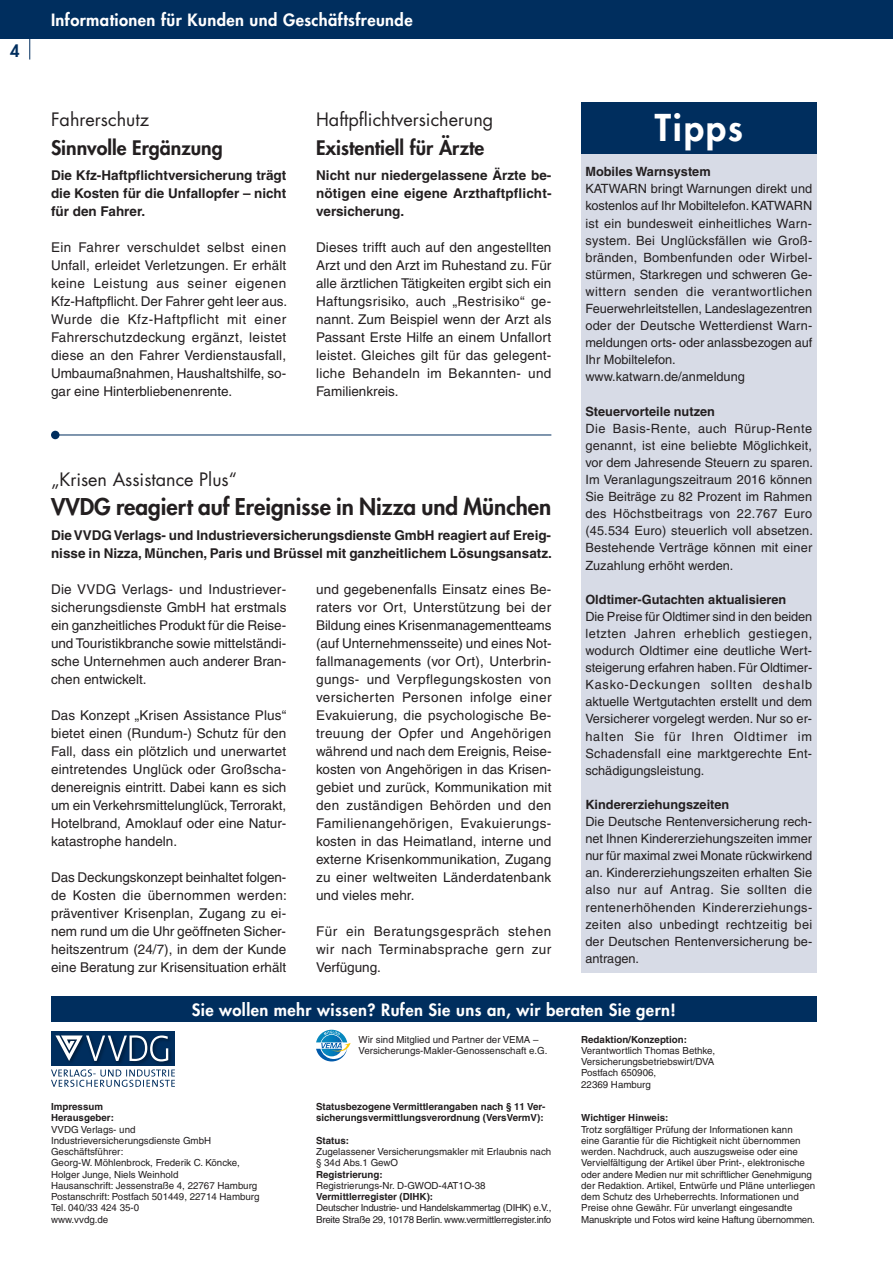
<style>
.page{position:relative;width:893px;height:1263px;background:#fff}
.page>*{position:absolute;margin:0;border:0;box-sizing:border-box;transform-origin:0 0}
.t1{font:800 36px "Futura LT";letter-spacing:.05em;color:#fff}
.t2{font:800 22.5px "Futura LT";color:#231f20}
.t3{font:800 19.5px "Futura LT";color:#231f20}
.t4{font:18px "Futura LT";color:#231f20}
.t5{font:800 16.5px "Futura LT";letter-spacing:.025em;color:#fff}
.t6{font:800 16.5px "Futura LT";color:#002e5e}
.t7{font:13.5px/18px "Helvetica LT";color:#231f20;text-align:justify}
.t8{font:700 13.5px/18px "Helvetica LT";color:#231f20;text-align:justify}
.t9{font:12.75px/17.1px "Helvetica LT";color:#231f20;text-align:justify}
.t10{font:700 12.75px "Helvetica LT";color:#231f20}
.t11{font:9.75px/11.2px "Helvetica LT";color:#231f20}
.t12{font:700 9.75px/11.2px "Helvetica LT";color:#231f20}
.t13{font:9.75px/11.2px "Helvetica LT";letter-spacing:-.025em;color:#231f20}
</style>
<div class="page">
<div style="left:0;top:0;width:893px;height:38px;background:#002e5e"></div>
<div style="left:51px;top:996px;width:765px;height:26px;background:#002e5e"></div>
<svg style="left:29px;top:38px;width:1px;height:22px"></svg>
<svg style="left:316px;top:1030px;width:35px;height:31px"></svg>
<div style="left:51px;top:1031px;width:124px;height:34px;background:#002e5e"></div>
<svg style="left:51px;top:1069px;width:124px;height:18px"></svg>
<img style="left:69px;top:1037px;width:102px;height:27px">
<svg style="left:55px;top:1035px;width:113px;height:26px"></svg>
<hr style="left:55px;top:435px;width:496px;height:1px;background:#002e5e">
<div style="left:51px;top:431px;width:9px;height:8px;background:#002e5e;border-radius:50%"></div>
<div style="left:581px;top:151px;width:235px;height:821px;background:#d7dbe6"></div>
<div style="left:581px;top:102px;width:235px;height:52px;background:#002e5e"></div>
<p class="t6" style="left:10px;top:40px;width:11px">4</p>
<p class="t5" style="left:51px;top:9px;width:363px">Informationen für Kunden und Geschäftsfreunde</p>
<h3 class="t4" style="left:51px;top:108px;width:100px">Fahrerschutz</h3>
<h3 class="t3" style="left:51px;top:134px;width:173px">Sinnvolle Ergänzung</h3>
<p class="t8" style="left:51px;top:166px;width:237px">Die Kfz-Haftpflichtversicherung trägt die Kosten für die Unfallopfer – nicht für den Fahrer.</p>
<p class="t7" style="left:51px;top:238px;width:238px">Ein Fahrer verschuldet selbst einen Unfall, erleidet Verletzungen. Er erhält keine Leistung aus seiner eigenen Kfz-Haftpflicht. Der Fahrer geht leer aus.<br>Wurde die Kfz-Haftpflicht mit einer Fahrerschutzdeckung ergänzt, leistet diese an den Fahrer Verdienstausfall, Umbaumaßnahmen, Haushaltshilfe, so&shy;gar eine Hinterbliebenenrente.</p>
<h3 class="t4" style="left:316px;top:108px;width:179px">Haftpflichtversicherung</h3>
<h3 class="t3" style="left:316px;top:134px;width:170px">Existentiell für Ärzte</h3>
<p class="t8" style="left:316px;top:166px;width:237px">Nicht nur niedergelassene Ärzte be&shy;nötigen eine eigene Arzthaftpflicht&shy;versicherung.</p>
<p class="t7" style="left:316px;top:238px;width:237px">Dieses trifft auch auf den angestellten Arzt und den Arzt im Ruhestand zu. Für alle ärztlichen Tätigkeiten ergibt sich ein Haftungsrisiko, auch „Restrisiko“ ge&shy;nannt. Zum Beispiel wenn der Arzt als Passant Erste Hilfe an einem Unfallort leistet. Gleiches gilt für das gelegent&shy;liche Behandeln im Bekannten- und Familienkreis.</p>
<h3 class="t4" style="left:51px;top:468px;width:187px">„Krisen Assistance Plus“</h3>
<h2 class="t2" style="left:51px;top:491px;width:502px">VVDG reagiert auf Ereignisse in Nizza und München</h2>
<p class="t8" style="left:51px;top:526px;width:502px">Die VVDG Verlags- und Industrieversicherungsdienste GmbH reagiert auf Ereig&shy;nisse in Nizza, München, Paris und Brüssel mit ganzheitlichem Lösungsansatz.</p>
<p class="t7" style="left:51px;top:580px;width:237px">Die VVDG Verlags- und Industriever&shy;sicherungsdienste GmbH hat erstmals ein ganzheitliches Produkt für die Reise&shy;und Touristikbranche sowie mittelständi&shy;sche Unternehmen auch anderer Bran&shy;chen entwickelt.</p>
<p class="t7" style="left:51px;top:706px;width:237px">Das Konzept „Krisen Assistance Plus“ bietet einen (Rundum-) Schutz für den Fall, dass ein plötzlich und unerwartet eintretendes Unglück oder Großscha&shy;denereignis eintritt. Dabei kann es sich um ein Verkehrsmittelunglück, Terrorakt, Hotelbrand, Amoklauf oder eine Natur&shy;katastrophe handeln.</p>
<p class="t7" style="left:51px;top:868px;width:237px">Das Deckungskonzept beinhaltet folgen&shy;de Kosten die übernommen werden: präventiver Krisenplan, Zugang zu ei&shy;nem rund um die Uhr geöffneten Sicher&shy;heitszentrum (24/7), in dem der Kunde eine Beratung zur Krisensituation erhält</p>
<p class="t7" style="left:316px;top:580px;width:237px">und gegebenenfalls Einsatz eines Be&shy;raters vor Ort, Unterstützung bei der Bildung eines Krisenmanagementteams (auf Unternehmensseite) und eines Not&shy;fallmanagements (vor Ort), Unterbrin&shy;gungs- und Verpflegungskosten von versicherten Personen infolge einer Evakuierung, die psychologische Be&shy;treuung der Opfer und Angehörigen während und nach dem Ereignis, Reise&shy;kosten von Angehörigen in das Krisen&shy;gebiet und zurück, Kommunikation mit den zuständigen Behörden und den Familienangehörigen, Evakuierungs&shy;kosten in das Heimatland, interne und externe Krisenkommunikation, Zugang zu einer weltweiten Länderdatenbank und vieles mehr.</p>
<p class="t7" style="left:316px;top:922px;width:237px">Für ein Beratungsgespräch stehen wir nach Terminabsprache gern zur Verfügung.</p>
<h1 class="t1" style="left:655px;top:103px;width:89px">Tipps</h1>
<p class="t10" style="left:585px;top:164px;width:127px">Mobiles Warnsystem</p>
<p class="t9" style="left:585px;top:180px;width:228px;text-align:left">KATWARN bringt Warnungen direkt und kostenlos auf Ihr Mobiltelefon. KATWARN ist ein bundesweit einheitliches Warn&shy;system. Bei Unglücksfällen wie Groß&shy;bränden, Bombenfunden oder Wirbel&shy;stürmen, Starkregen und schweren Ge&shy;wittern senden die verantwortlichen Feuerwehrleitstellen, Landeslagezentren oder der Deutsche Wetterdienst Warn&shy;meldungen orts- oder anlassbezogen auf Ihr Mobiltelefon. www.katwarn.de/anmeldung</p>
<p class="t10" style="left:585px;top:403px;width:131px">Steuervorteile nutzen</p>
<p class="t9" style="left:585px;top:420px;width:229px">Die Basis-Rente, auch Rürup-Rente genannt, ist eine beliebte Möglichkeit, vor dem Jahresende Steuern zu sparen.<br>Im Veranlagungszeitraum 2016 können Sie Beiträge zu 82 Prozent im Rahmen des Höchstbeitrags von 22.767 Euro (45.534 Euro) steuerlich voll absetzen.<br>Bestehende Verträge können mit einer Zuzahlung erhöht werden.</p>
<p class="t10" style="left:585px;top:591px;width:202px">Oldtimer-Gutachten aktualisieren</p>
<p class="t9" style="left:585px;top:608px;width:228px">Die Preise für Oldtimer sind in den beiden letzten Jahren erheblich gestiegen, wodurch Oldtimer eine deutliche Wert&shy;steigerung erfahren haben. Für Oldtimer-Kasko-Deckungen sollten deshalb aktuelle Wertgutachten erstellt und dem Versicherer vorgelegt werden. Nur so er&shy;halten Sie für Ihren Oldtimer im Schadensfall eine marktgerechte Ent&shy;schädigungsleistung.</p>
<p class="t10" style="left:585px;top:797px;width:145px">Kindererziehungszeiten</p>
<p class="t9" style="left:585px;top:813px;width:228px">Die Deutsche Rentenversicherung rech&shy;net Ihnen Kindererziehungszeiten immer nur für maximal zwei Monate rückwirkend an. Kindererziehungszeiten erhalten Sie also nur auf Antrag. Sie sollten die rentenerhöhenden Kindererziehungs&shy;zeiten also unbedingt rechtzeitig bei der Deutschen Rentenversicherung be&shy;antragen.</p>
<p class="t5" style="left:192px;top:999px;width:486px">Sie wollen mehr wissen? Rufen Sie uns an, wir beraten Sie gern!</p>
<p class="t12" style="left:51px;top:1101px;width:64px">Impressum<br>Herausgeber:</p>
<p class="t11" style="left:51px;top:1123px;width:210px">VVDG Verlags- und<br>Industrieversicherungsdienste GmbH<br>Geschäftsführer:<br>Georg-W. Möhlenbrock, Frederik C. Köncke,<br>Holger Junge, Niels Weinhold<br>Hausanschrift: Jessenstraße 4, 22767 Hamburg<br>Postanschrift: Postfach 501449, 22714 Hamburg<br>Tel. 040/33 424 35-0<br>www.vvdg.de</p>
<p class="t11" style="left:359px;top:1033px;width:190px">Wir sind Mitglied und Partner der VEMA –<br>Versicherungs-Makler-Genossenschaft e.G.</p>
<p class="t12" style="left:316px;top:1101px;width:231px">Statusbezogene Vermittlerangaben nach § 11 Ver&shy;sicherungsvermittlungsverordnung (VersVermV):</p>
<p class="t12" style="left:316px;top:1135px;width:35px">Status:</p>
<p class="t11" style="left:316px;top:1146px;width:237px">Zugelassener Versicherungsmakler mit Erlaubnis nach § 34d Abs.1 GewO</p>
<p class="t12" style="left:316px;top:1168px;width:68px">Registrierung:</p>
<p class="t11" style="left:316px;top:1180px;width:171px">Registrierungs-Nr. D-GWOD-4AT1O-38</p>
<p class="t12" style="left:316px;top:1191px;width:119px">Vermittlerregister (DIHK):</p>
<p class="t13" style="left:316px;top:1202px;width:237px">Deutscher Industrie- und Handelskammertag (DIHK) e.V.,<br>Breite Straße 29, 10178 Berlin. www.vermittlerregister.info</p>
<p class="t12" style="left:581px;top:1033px;width:107px">Redaktion/Konzeption:</p>
<p class="t11" style="left:581px;top:1045px;width:136px">Verantwortlich Thomas Bethke,<br>Versicherungsbetriebswirt/DVA<br>Postfach 650906,<br>22369 Hamburg</p>
<p class="t12" style="left:581px;top:1112px;width:89px">Wichtiger Hinweis:</p>
<p class="t11" style="left:581px;top:1123px;width:236px">Trotz sorgfältiger Prüfung der Informationen kann<br>eine Garantie für die Richtigkeit nicht übernommen werden. Nachdruck, auch auszugsweise oder eine Vervielfältigung der Artikel über Print-, elektronische oder andere Medien nur mit schriftlicher Genehmigung der Redaktion. Artikel, Entwürfe und Pläne unterliegen dem Schutz des Urheberrechts. Informationen und Preise ohne Gewähr. Für unverlangt eingesandte Manuskripte und Fotos wird keine Haftung übernommen.</p>
</div>
